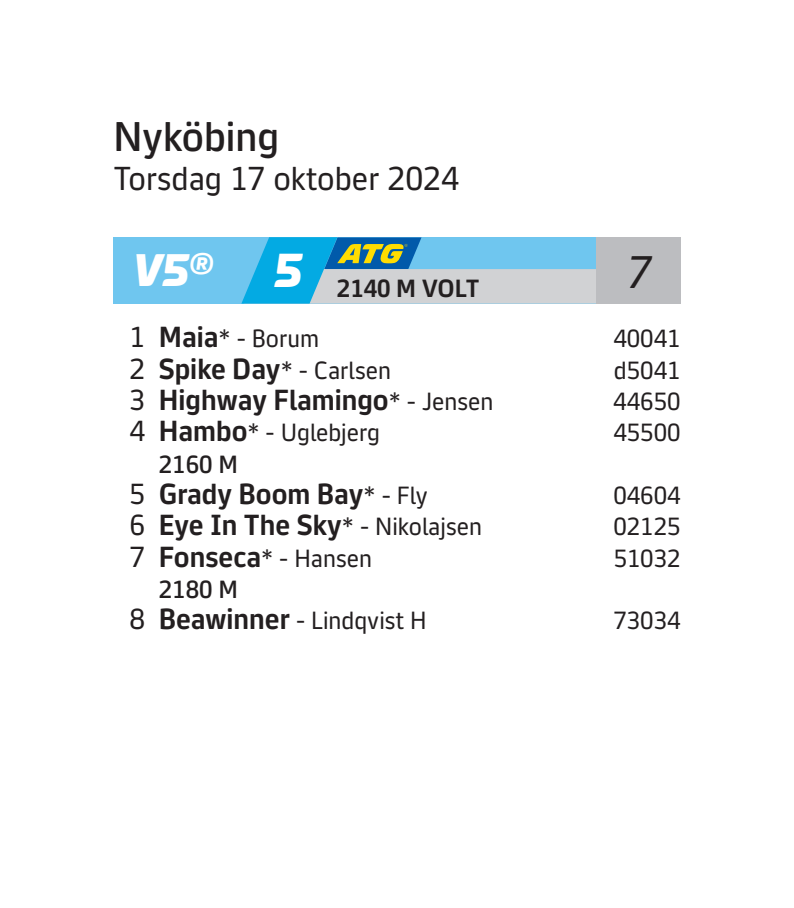
<style>
.page{position:relative;width:794px;height:908px;background:#fff}
.page>*{position:absolute;margin:0;border:0;box-sizing:border-box;transform-origin:0 0}
.t1{font:46px "ATG Rubrik";color:#fff}
.t2{font:44px "ATG Rubrik";color:#fff}
.t3{font:italic 44px "ATG Text";color:#231f20}
.t4{font:500 40px "ATG Text";color:#231f20}
.t5{font:32px "ATG Text";color:#231f20}
.HorseAndRider{font:700 28px "ATG Text";color:#231f20}
.S_REKORD{font:28px "ATG Text";color:#231f20}
.HorseAndRider-2{font:24px "ATG Text";color:#231f20}
.S_REKORD-2{font:24px "ATG Text";color:#231f20}
.Distance{font:500 24px "ATG Text";color:#231f20}
.t6{font:700 24px "ATG Text";color:#231f20}
.s1{font-weight:700;font-size:28px}
.s2{font-weight:400;font-size:24px}
</style>
<div class="page">
<div style="left:595px;top:237px;width:85px;height:66px;background:#bcbdc0"></div>
<svg style="left:113px;top:237px;width:483px;height:66px;background:#79bfdb"></svg>
<p class="t4" style="left:113px;top:113px;width:167px">Nyköbing</p>
<p class="t5" style="left:113px;top:159px;width:347px">Torsdag 17 oktober 2024</p>
<p class="t2" style="left:134px;top:244px;width:80px">V5®</p>
<p class="t1" style="left:275px;top:243px;width:29px">5</p>
<p class="t6" style="left:337px;top:274px;width:144px">2140 M VOLT</p>
<p class="t3" style="left:626px;top:246px;width:26px">7</p>
<p class="S_REKORD" style="left:129px;top:320px;width:17px">1</p>
<p class="HorseAndRider-2" style="left:159px;top:324px;width:162px"><span class="s1">Maia</span>* - Borum</p>
<p class="S_REKORD-2" style="left:613px;top:324px;width:69px">40041</p>
<p class="S_REKORD" style="left:129px;top:352px;width:17px">2</p>
<p class="HorseAndRider-2" style="left:159px;top:356px;width:234px"><span class="s1">Spike Day</span>* - Carlsen</p>
<p class="S_REKORD-2" style="left:614px;top:356px;width:68px">d5041</p>
<p class="S_REKORD" style="left:129px;top:383px;width:17px">3</p>
<p class="HorseAndRider" style="left:159px;top:383px;width:336px">Highway Flamingo<span class="s2">* - Jensen</span></p>
<p class="S_REKORD-2" style="left:613px;top:387px;width:69px">44650</p>
<p class="S_REKORD" style="left:129px;top:414px;width:17px">4</p>
<p class="HorseAndRider-2" style="left:159px;top:418px;width:223px"><span class="s1">Hambo</span>* - Uglebjerg</p>
<p class="S_REKORD-2" style="left:613px;top:418px;width:69px">45500</p>
<p class="Distance" style="left:159px;top:449px;width:81px">2160 M</p>
<p class="S_REKORD" style="left:129px;top:477px;width:17px">5</p>
<p class="HorseAndRider" style="left:159px;top:477px;width:271px">Grady Boom Bay<span class="s2">* - Fly</span></p>
<p class="S_REKORD-2" style="left:613px;top:481px;width:69px">04604</p>
<p class="S_REKORD" style="left:129px;top:508px;width:17px">6</p>
<p class="HorseAndRider-2" style="left:159px;top:512px;width:325px"><span class="s1">Eye In The Sky</span>* - Nikolajsen</p>
<p class="S_REKORD-2" style="left:613px;top:512px;width:69px">02125</p>
<p class="S_REKORD" style="left:129px;top:540px;width:17px">7</p>
<p class="HorseAndRider-2" style="left:159px;top:543px;width:215px"><span class="s1">Fonseca</span>* - Hansen</p>
<p class="S_REKORD-2" style="left:614px;top:543px;width:68px">51032</p>
<p class="Distance" style="left:159px;top:574px;width:81px">2180 M</p>
<p class="S_REKORD" style="left:129px;top:602px;width:17px">8</p>
<p class="HorseAndRider-2" style="left:159px;top:606px;width:269px"><span class="s1">Beawinner</span> - Lindqvist H</p>
<p class="S_REKORD-2" style="left:613px;top:606px;width:69px">73034</p>
</div>
